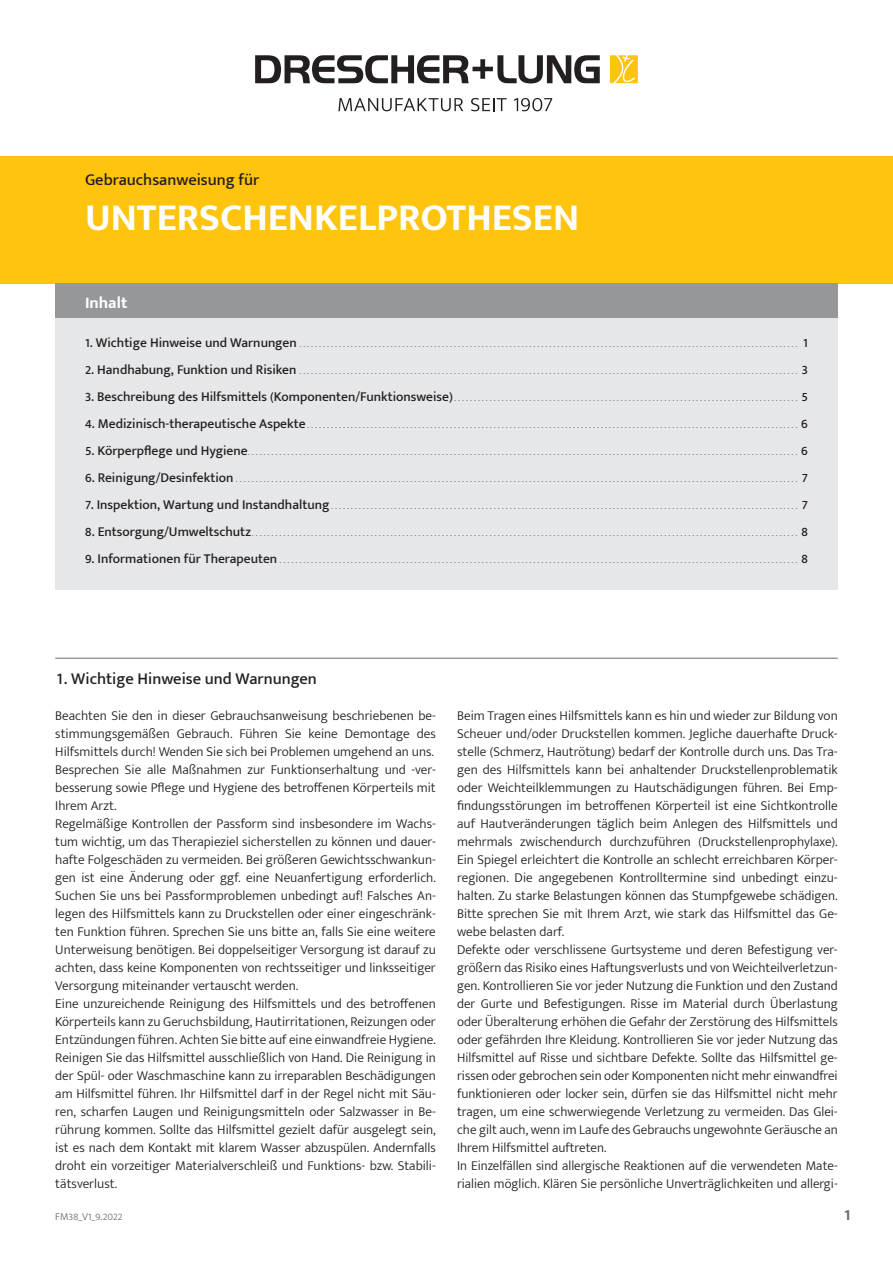
<style>
.page{position:relative;width:893px;height:1263px;background:#fff}
.page>*{position:absolute;margin:0;border:0;box-sizing:border-box;transform-origin:0 0}
.t1{font:700 39px "Mukta Mahee";color:#fff}
.t2{font:500 16.5px "Mukta Mahee";color:#231f20}
.t3{font:700 16.5px "Mukta Mahee";color:#fff}
.t4{font:700 16.5px "Mukta Mahee";color:#6c6d70}
.t5{font:300 13.5px/18px "Mukta Mahee";color:#231f20}
.t6{font:300 10.5px "Mukta Mahee";color:#6c6d70}
.s1{font-weight:500;font-size:13.5px;color:#231f20}
</style>
<div class="page">
<div style="left:0;top:156px;width:893px;height:128px;background:#fec40e"></div>
<svg style="left:255px;top:55px;width:345px;height:28px"></svg>
<svg style="left:338px;top:98px;width:125px;height:13px"></svg>
<svg style="left:471px;top:98px;width:36px;height:13px"></svg>
<svg style="left:514px;top:98px;width:38px;height:13px"></svg>
<svg style="left:610px;top:55px;width:28px;height:28px"></svg>
<hr style="left:55px;top:658px;width:783px;height:1px;background:#6c6d70">
<div style="left:55px;top:284px;width:783px;height:306px;background:#e6e7e9"></div>
<div style="left:55px;top:284px;width:783px;height:34px;background:#95979a"></div>
<p class="t2" style="left:85px;top:169px;width:176px">Gebrauchsanweisung für</p>
<h1 class="t1" style="left:85px;top:194px;width:496px">UNTERSCHENKELPROTHESEN</h1>
<p class="t3" style="left:85px;top:292px;width:44px">Inhalt</p>
<p class="t6" style="left:85px;top:338px;width:724px"><span class="s1">1. Wichtige Hinweise und Warnungen</span>.............................................................................................................................. <span class="s1">1</span></p>
<p class="t6" style="left:85px;top:365px;width:724px"><span class="s1">2. Handhabung, Funktion und Risiken</span>.............................................................................................................................. <span class="s1">3</span></p>
<p class="t6" style="left:85px;top:392px;width:724px"><span class="s1">3. Beschreibung des Hilfsmittels (Komponenten/Funktionsweise)</span>....................................................................................... <span class="s1">5</span></p>
<p class="t6" style="left:85px;top:419px;width:724px"><span class="s1">4. Medizinisch-therapeutische Aspekte</span>............................................................................................................................ <span class="s1">6</span></p>
<p class="t6" style="left:85px;top:446px;width:724px"><span class="s1">5. Körperpflege und Hygiene</span>........................................................................................................................................... <span class="s1">6</span></p>
<p class="t6" style="left:85px;top:473px;width:724px"><span class="s1">6. Reinigung/Desinfektion</span>.............................................................................................................................................. <span class="s1">7</span></p>
<p class="t6" style="left:85px;top:500px;width:724px"><span class="s1">7. Inspektion, Wartung und Instandhaltung</span>...................................................................................................................... <span class="s1">7</span></p>
<p class="t6" style="left:85px;top:527px;width:724px"><span class="s1">8. Entsorgung/Umweltschutz</span>.......................................................................................................................................... <span class="s1">8</span></p>
<p class="t6" style="left:85px;top:554px;width:724px"><span class="s1">9. Informationen für Therapeuten</span>................................................................................................................................... <span class="s1">8</span></p>
<p class="t2" style="left:55px;top:669px;width:263px">1. Wichtige Hinweise und Warnungen</p>
<p class="t5" style="left:55px;top:706px;width:382px">Beachten Sie den in dieser Gebrauchsanweisung beschriebenen be&shy;stimmungsgemäßen Gebrauch. Führen Sie keine Demontage des Hilfsmittels durch! Wenden Sie sich bei Problemen umgehend an uns.<br>Besprechen Sie alle Maßnahmen zur Funktionserhaltung und -ver&shy;besserung sowie Pflege und Hygiene des betroffenen Körperteils mit Ihrem Arzt.<br>Regelmäßige Kontrollen der Passform sind insbesondere im Wachs&shy;tum wichtig, um das Therapieziel sicherstellen zu können und dauer&shy;hafte Folgeschäden zu vermeiden. Bei größeren Gewichtsschwankun&shy;gen ist eine Änderung oder ggf. eine Neuanfertigung erforderlich.<br>Suchen Sie uns bei Passformproblemen unbedingt auf! Falsches An&shy;legen des Hilfsmittels kann zu Druckstellen oder einer eingeschränk&shy;ten Funktion führen. Sprechen Sie uns bitte an, falls Sie eine weitere Unterweisung benötigen. Bei doppelseitiger Versorgung ist darauf zu achten, dass keine Komponenten von rechtsseitiger und linksseitiger Versorgung miteinander vertauscht werden.<br>Eine unzureichende Reinigung des Hilfsmittels und des betroffenen Körperteils kann zu Geruchsbildung, Hautirritationen, Reizungen oder Entzündungen führen. Achten Sie bitte auf eine einwandfreie Hygiene.<br>Reinigen Sie das Hilfsmittel ausschließlich von Hand. Die Reinigung in der Spül- oder Waschmaschine kann zu irreparablen Beschädigungen am Hilfsmittel führen. Ihr Hilfsmittel darf in der Regel nicht mit Säu&shy;ren, scharfen Laugen und Reinigungsmitteln oder Salzwasser in Be&shy;rührung kommen. Sollte das Hilfsmittel gezielt dafür ausgelegt sein, ist es nach dem Kontakt mit klarem Wasser abzuspülen. Andernfalls droht ein vorzeitiger Materialverschleiß und Funktions- bzw. Stabili&shy;tätsverlust.</p>
<p class="t5" style="left:457px;top:706px;width:382px">Beim Tragen eines Hilfsmittels kann es hin und wieder zur Bildung von Scheuer und/oder Druckstellen kommen. Jegliche dauerhafte Druck&shy;stelle (Schmerz, Hautrötung) bedarf der Kontrolle durch uns. Das Tra&shy;gen des Hilfsmittels kann bei anhaltender Druckstellenproblematik oder Weichteilklemmungen zu Hautschädigungen führen. Bei Emp&shy;findungsstörungen im betroffenen Körperteil ist eine Sichtkontrolle auf Hautveränderungen täglich beim Anlegen des Hilfsmittels und mehrmals zwischendurch durchzuführen (Druckstellenprophylaxe).<br>Ein Spiegel erleichtert die Kontrolle an schlecht erreichbaren Körper&shy;regionen. Die angegebenen Kontrolltermine sind unbedingt einzu&shy;halten. Zu starke Belastungen können das Stumpfgewebe schädigen.<br>Bitte sprechen Sie mit Ihrem Arzt, wie stark das Hilfsmittel das Ge&shy;webe belasten darf.<br>Defekte oder verschlissene Gurtsysteme und deren Befestigung ver&shy;größern das Risiko eines Haftungsverlusts und von Weichteilverletzun&shy;gen. Kontrollieren Sie vor jeder Nutzung die Funktion und den Zustand der Gurte und Befestigungen. Risse im Material durch Überlastung oder Überalterung erhöhen die Gefahr der Zerstörung des Hilfsmittels oder gefährden Ihre Kleidung. Kontrollieren Sie vor jeder Nutzung das Hilfsmittel auf Risse und sichtbare Defekte. Sollte das Hilfsmittel ge&shy;rissen oder gebrochen sein oder Komponenten nicht mehr einwandfrei funktionieren oder locker sein, dürfen sie das Hilfsmittel nicht mehr tragen, um eine schwerwiegende Verletzung zu vermeiden. Das Glei&shy;che gilt auch, wenn im Laufe des Gebrauchs ungewohnte Geräusche an Ihrem Hilfsmittel auftreten.<br>In Einzelfällen sind allergische Reaktionen auf die verwendeten Mate&shy;rialien möglich. Klären Sie persönliche Unverträglichkeiten und allergi-</p>
<p class="t6" style="left:55px;top:1211px;width:69px">FM38_V1_9.2022</p>
<p class="t4" style="left:844px;top:1205px;width:8px">1</p>
</div>
